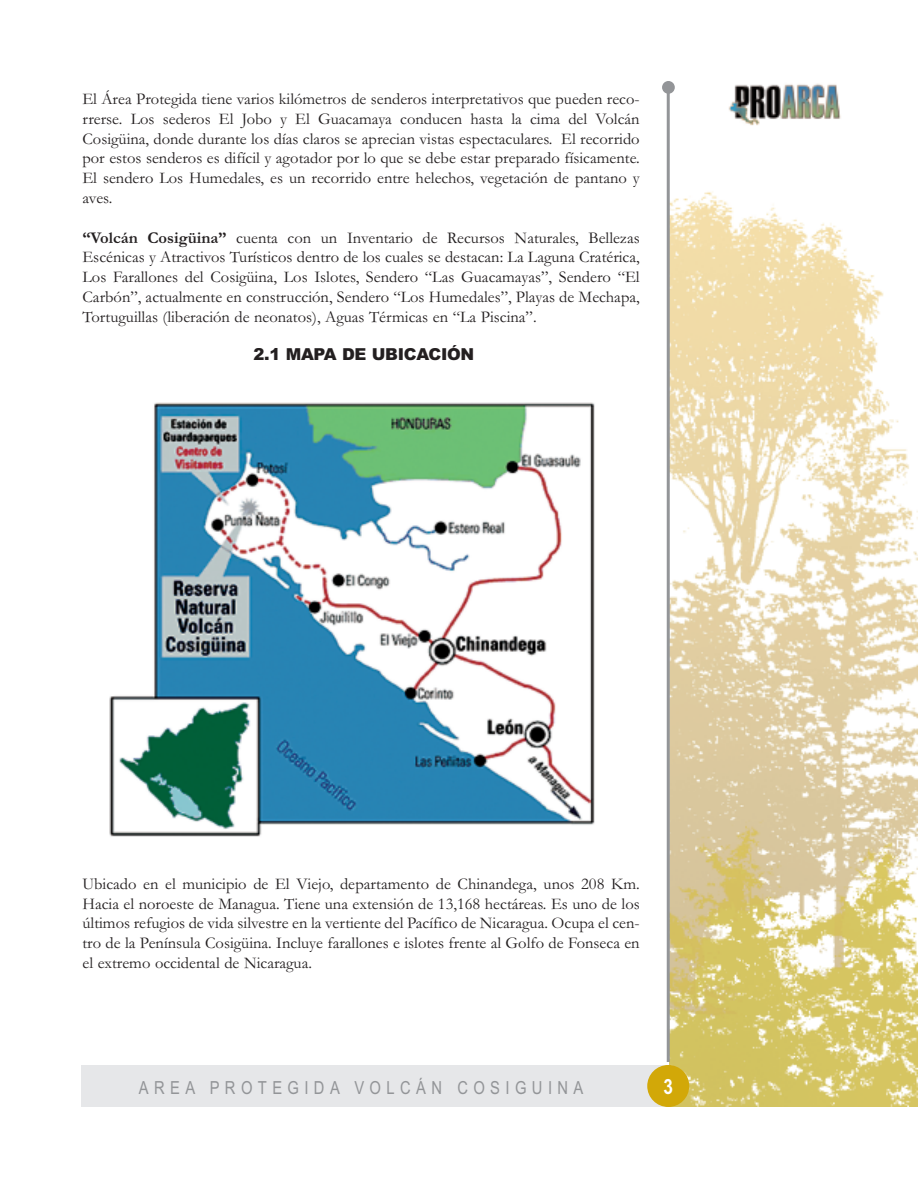
<style>
.page{position:relative;width:918px;height:1188px;background:#fff}
.page>*{position:absolute;margin:0;border:0;box-sizing:border-box;transform-origin:0 0}
.t1{font:700 21px "Arial Narrow";color:#fff}
.t2{font:18px "Arial Narrow";letter-spacing:.3em;color:#939598}
.t3{font:16.5px/19.8px "Garamond";color:#231f20;text-align:justify}
.t4{font:900 16.5px "Arial";letter-spacing:-.02em;color:#231f20}
.s1{font-weight:700}
</style>
<div class="page">
<div style="left:81px;top:1065px;width:587px;height:42px;background:#e6e7e9"></div>
<img style="left:670px;top:81px;width:247px;height:1026px">
<div style="left:662px;top:81px;width:13px;height:13px;background:#939598;border-radius:50%"></div>
<img style="left:727px;top:82px;width:116px;height:46px">
<hr style="left:667px;top:91px;width:3px;height:971px;background:#939598">
<div style="left:647px;top:1065px;width:42px;height:42px;background:#d2a808;border-radius:50%"></div>
<img style="left:109px;top:402px;width:486px;height:435px">
<p class="t3" style="left:82px;top:88px;width:559px">El Área Protegida tiene varios kilómetros de senderos interpretativos que pueden reco&shy;rrerse. Los sederos El Jobo y El Guacamaya conducen hasta la cima del Volcán Cosigüina, donde durante los días claros se aprecian vistas espectaculares. El recorrido por estos senderos es difícil y agotador por lo que se debe estar preparado físicamente.<br>El sendero Los Humedales, es un recorrido entre helechos, vegetación de pantano y aves.</p>
<p class="t3" style="left:82px;top:227px;width:559px"><span class="s1">“Volcán Cosigüina”</span> cuenta con un Inventario de Recursos Naturales, Bellezas Escénicas y Atractivos Turísticos dentro de los cuales se destacan: La Laguna Cratérica, Los Farallones del Cosigüina, Los Islotes, Sendero “Las Guacamayas”, Sendero “El Carbón”, actualmente en construcción, Sendero “Los Humedales”, Playas de Mechapa, Tortuguillas (liberación de neonatos), Aguas Térmicas en “La Piscina”.</p>
<p class="t4" style="left:254px;top:344px;width:222px">2.1 MAPA DE UBICACIÓN</p>
<p class="t3" style="left:82px;top:873px;width:559px">Ubicado en el municipio de El Viejo, departamento de Chinandega, unos 208 Km.<br>Hacia el noroeste de Managua. Tiene una extensión de 13,168 hectáreas. Es uno de los últimos refugios de vida silvestre en la vertiente del Pacífico de Nicaragua. Ocupa el cen&shy;tro de la Península Cosigüina. Incluye farallones e islotes frente al Golfo de Fonseca en el extremo occidental de Nicaragua.</p>
<p class="t2" style="left:139px;top:1077px;width:446px">AREA PROTEGIDA VOLCÁN COSIGUINA</p>
<p class="t1" style="left:663px;top:1074px;width:11px">3</p>
</div>
